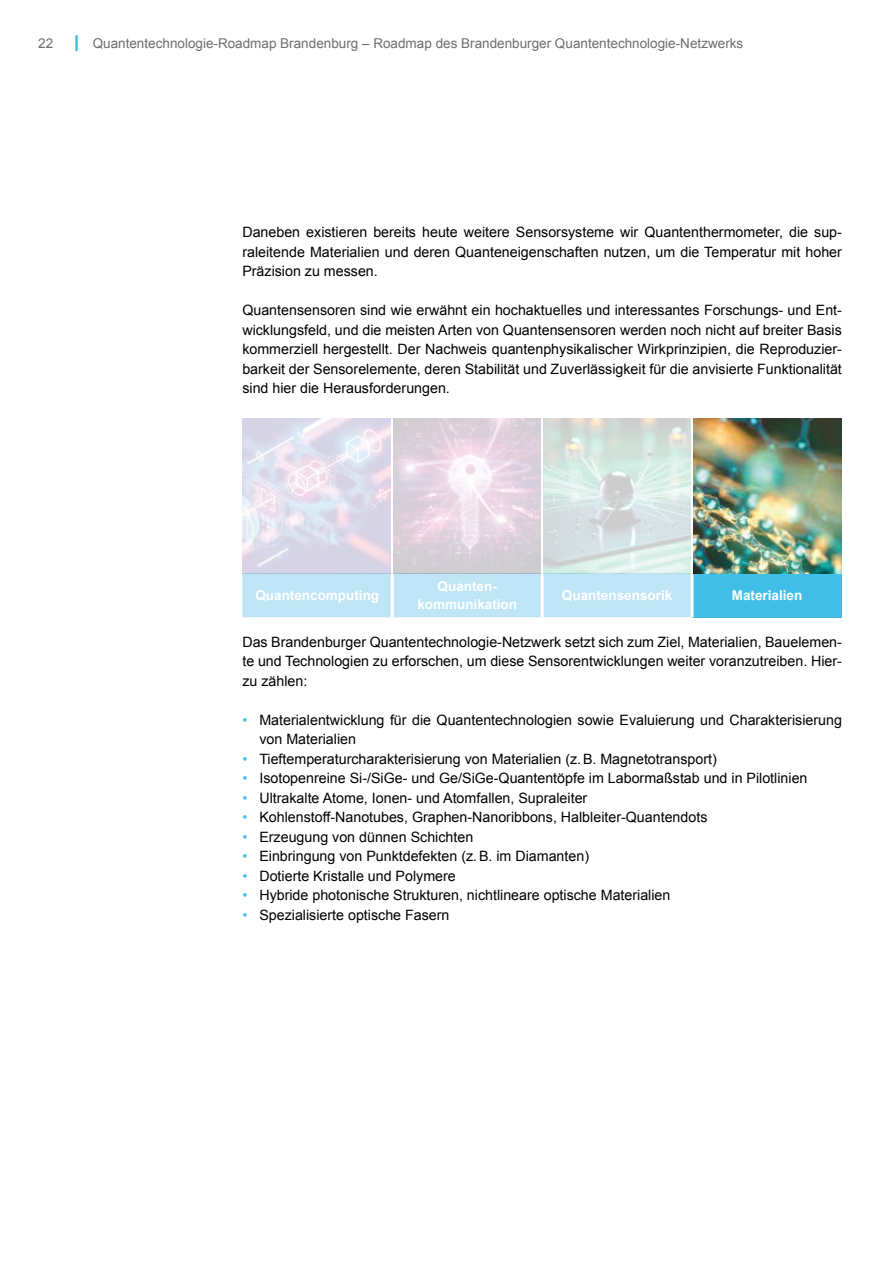
<style>
.page{position:relative;width:893px;height:1263px;background:#fff}
.page>*{position:absolute;margin:0;border:0;box-sizing:border-box;transform-origin:0 0}
.t1{font:14.25px/19.5px "Arial";color:#000;text-align:justify}
.t2{font:13.5px "Arial";color:#6e6e6e}
.t3{font:700 13.5px/17.2px "Arial";color:#fff;text-align:center}
.s1{color:#41bfe8}
</style>
<div class="page">
<hr style="left:75px;top:35px;width:3px;height:16px;background:#41bfe8">
<div style="left:242px;top:573px;width:449px;height:44px;background:#bee4f6"></div>
<div style="left:692px;top:573px;width:150px;height:44px;background:#41bfe8"></div>
<hr style="left:391px;top:573px;width:3px;height:44px;background:#fff">
<hr style="left:541px;top:573px;width:3px;height:44px;background:#fff">
<hr style="left:691px;top:573px;width:3px;height:44px;background:#fff">
<img style="left:242px;top:419px;width:149px;height:154px">
<img style="left:394px;top:419px;width:147px;height:154px">
<img style="left:544px;top:419px;width:147px;height:154px">
<img style="left:694px;top:419px;width:148px;height:154px">
<p class="t2" style="left:38px;top:35px;width:17px">22</p>
<p class="t2" style="left:93px;top:35px;width:652px">Quantentechnologie-Roadmap Brandenburg – Roadmap des Brandenburger Quantentechnologie-Netzwerks</p>
<p class="t1" style="left:242px;top:223px;width:601px">Daneben existieren bereits heute weitere Sensorsysteme wir Quantenthermometer, die sup&shy;raleitende Materialien und deren Quanteneigenschaften nutzen, um die Temperatur mit hoher Präzision zu messen.</p>
<p class="t1" style="left:242px;top:301px;width:601px">Quantensensoren sind wie erwähnt ein hochaktuelles und interessantes Forschungs- und Ent&shy;wicklungsfeld, und die meisten Arten von Quantensensoren werden noch nicht auf breiter Basis kommerziell hergestellt. Der Nachweis quantenphysikalischer Wirkprinzipien, die Reproduzier&shy;barkeit der Sensorelemente, deren Stabilität und Zuverlässigkeit für die anvisierte Funktionalität sind hier die Herausforderungen.</p>
<p class="t3" style="left:255px;top:587px;width:125px">Quantencomputing</p>
<p class="t3" style="left:417px;top:579px;width:101px">Quanten&shy;kommunikation</p>
<p class="t3" style="left:562px;top:587px;width:112px">Quantensensorik</p>
<p class="t3" style="left:732px;top:587px;width:72px">Materialien</p>
<p class="t1" style="left:242px;top:632px;width:601px">Das Brandenburger Quantentechnologie-Netzwerk setzt sich zum Ziel, Materialien, Bauelemen&shy;te und Technologien zu erforschen, um diese Sensorentwicklungen weiter voranzutreiben. Hier&shy;zu zählen:</p>
<p class="t1" style="left:259px;top:710px;width:584px;text-indent:-17px"><span class="s1">•</span> Materialentwicklung für die Quantentechnologien sowie Evaluierung und Charakterisierung von Materialien</p>
<p class="t1" style="left:242px;top:749px;width:476px"><span class="s1">•</span> Tieftemperaturcharakterisierung von Materialien (z.B. Magnetotransport)</p>
<p class="t1" style="left:242px;top:769px;width:567px"><span class="s1">•</span> Isotopenreine Si-/SiGe- und Ge/SiGe-Quantentöpfe im Labormaßstab und in Pilotlinien</p>
<p class="t1" style="left:242px;top:788px;width:346px"><span class="s1">•</span> Ultrakalte Atome, Ionen- und Atomfallen, Supraleiter</p>
<p class="t1" style="left:242px;top:808px;width:467px"><span class="s1">•</span> Kohlenstoff-Nanotubes, Graphen-Nanoribbons, Halbleiter-Quantendots</p>
<p class="t1" style="left:242px;top:827px;width:232px"><span class="s1">•</span> Erzeugung von dünnen Schichten</p>
<p class="t1" style="left:242px;top:847px;width:348px"><span class="s1">•</span> Einbringung von Punktdefekten (z.B. im Diamanten)</p>
<p class="t1" style="left:242px;top:866px;width:215px"><span class="s1">•</span> Dotierte Kristalle und Polymere</p>
<p class="t1" style="left:242px;top:886px;width:430px"><span class="s1">•</span> Hybride photonische Strukturen, nichtlineare optische Materialien</p>
<p class="t1" style="left:242px;top:905px;width:209px"><span class="s1">•</span> Spezialisierte optische Fasern</p>
</div>
